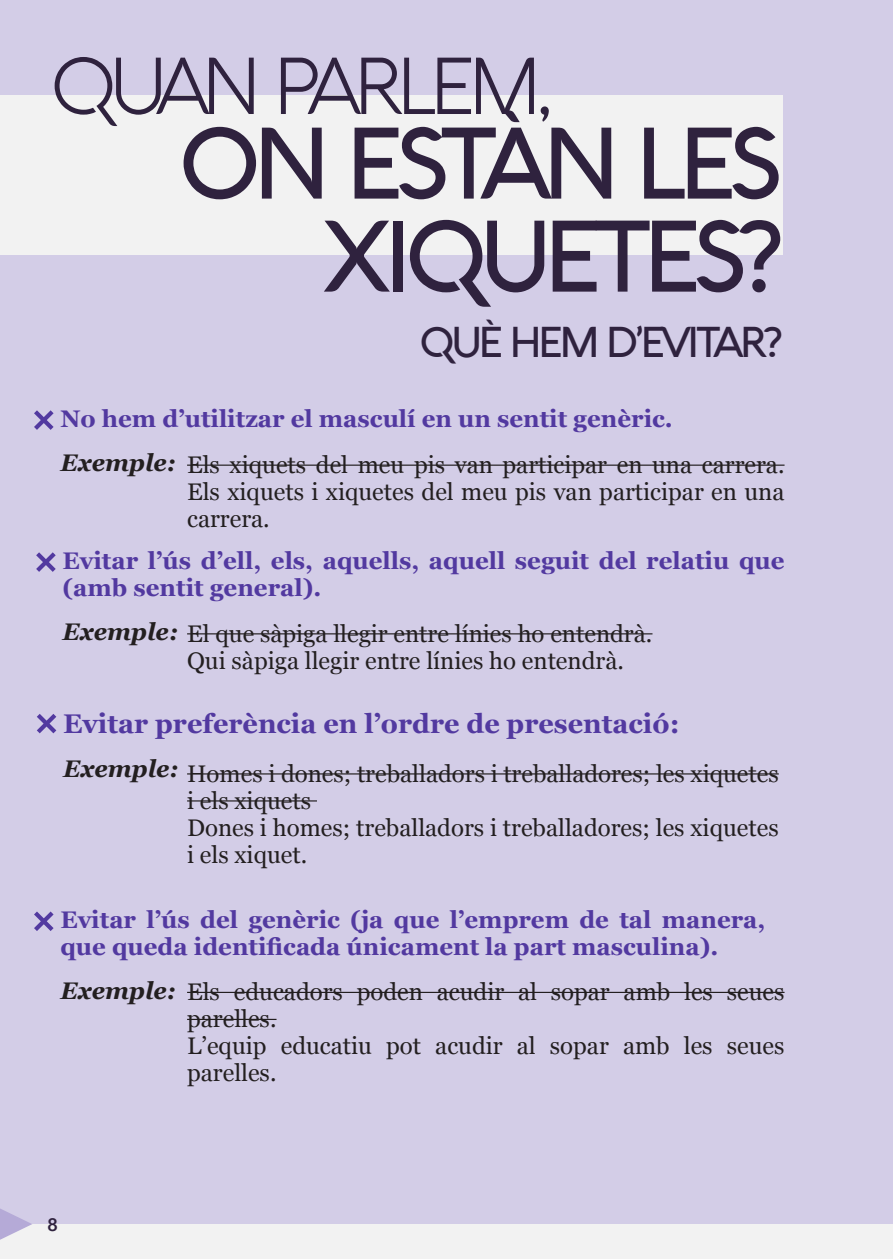
<style>
.page{position:relative;width:893px;height:1259px;background:#d3cde7}
.page>*{position:absolute;margin:0;border:0;box-sizing:border-box;transform-origin:0 0}
.t1{font:500 99px/93px "Aquawax";letter-spacing:-.075em;color:#2f223e;text-align:right}
.t2{font:300 78.6px "Aquawax";letter-spacing:-.075em;color:#2f223e}
.t3{font:500 42px "Aquawax";letter-spacing:-.075em;color:#2f223e}
.Estilo_de_párrafo_1{font:700 27px "Georgia";color:#5239a0}
.Estilo_de_párrafo_1-2{font:24px/27px "Georgia";color:#231f20}
.Estilo_de_párrafo_1-3{font:700 24px/27px "Georgia";color:#5239a0}
.Estilo_de_párrafo_1-4{font:italic 700 24px "Georgia";color:#231f20}
.t4{font:600 18px "Avenir Next";color:#2f223e}
.s1{font-weight:700;font-style:italic}
</style>
<div class="page">
<div style="left:0;top:1224px;width:893px;height:35px;background:#f2f2f2"></div>
<svg style="left:0;top:1208px;width:32px;height:32px"></svg>
<div style="left:0;top:95px;width:782px;height:159px;background:#f2f2f2"></div>
<hr style="left:187px;top:464px;width:597px;height:2px;background:#231f20">
<hr style="left:187px;top:633px;width:465px;height:1px;background:#231f20">
<hr style="left:187px;top:773px;width:592px;height:1px;background:#231f20">
<hr style="left:187px;top:800px;width:130px;height:1px;background:#231f20">
<hr style="left:187px;top:991px;width:597px;height:2px;background:#231f20">
<hr style="left:187px;top:1018px;width:90px;height:2px;background:#231f20">
<svg style="left:34px;top:410px;width:20px;height:20px"></svg>
<svg style="left:36px;top:552px;width:20px;height:20px"></svg>
<svg style="left:37px;top:714px;width:20px;height:20px"></svg>
<svg style="left:34px;top:911px;width:20px;height:20px"></svg>
<p class="t2" style="left:51px;top:40px;width:502px">QUAN PARLEM,</p>
<p class="t1" style="left:179px;top:117px;width:605px">ON ESTÀN LES<br>XIQUETES?</p>
<p class="t3" style="left:420px;top:317px;width:364px">QUÈ HEM D’EVITAR?</p>
<p class="Estilo_de_párrafo_1-3" style="left:60px;top:404px;width:614px">No hem d’utilitzar el masculí en un sentit genèric.</p>
<p class="Estilo_de_párrafo_1-4" style="left:60px;top:444px;width:117px">Exemple:</p>
<p class="Estilo_de_párrafo_1-2" style="left:187px;top:450px;width:599px;text-align:justify">Els xiquets del meu pis van participar en una carrera.<br>Els xiquets i xiquetes del meu pis van participar en una carrera.</p>
<p class="Estilo_de_párrafo_1-3" style="left:63px;top:546px;width:723px">Evitar l’ús d’ell, els, aquells, aquell seguit del relatiu que (amb sentit general).</p>
<p class="Estilo_de_párrafo_1-2" style="left:63px;top:619px;width:591px"><span class="s1">Exemple:</span> El que sàpiga llegir entre línies ho entendrà.</p>
<p class="Estilo_de_párrafo_1-2" style="left:187px;top:646px;width:438px">Qui sàpiga llegir entre línies ho entendrà.</p>
<p class="Estilo_de_párrafo_1" style="left:63px;top:703px;width:618px">Evitar preferència en l’ordre de presentació:</p>
<p class="Estilo_de_párrafo_1-4" style="left:63px;top:750px;width:117px">Exemple:</p>
<p class="Estilo_de_párrafo_1-2" style="left:187px;top:759px;width:593px">Homes i dones; treballadors i treballadores; les xiquetes i els xiquets</p>
<p class="Estilo_de_párrafo_1-2" style="left:187px;top:813px;width:593px">Dones i homes; treballadors i treballadores; les xiquetes i els xiquet.</p>
<p class="Estilo_de_párrafo_1-3" style="left:60px;top:905px;width:707px">Evitar l’ús del genèric (ja que l’emprem de tal manera, que queda identificada únicament la part masculina).</p>
<p class="Estilo_de_párrafo_1-4" style="left:60px;top:972px;width:117px">Exemple:</p>
<p class="Estilo_de_párrafo_1-2" style="left:187px;top:977px;width:599px">Els educadors poden acudir al sopar amb les seues parelles.</p>
<p class="Estilo_de_párrafo_1-2" style="left:187px;top:1031px;width:599px">L’equip educatiu pot acudir al sopar amb les seues parelles.</p>
<p class="t4" style="left:47px;top:1209px;width:12px">8</p>
</div>
